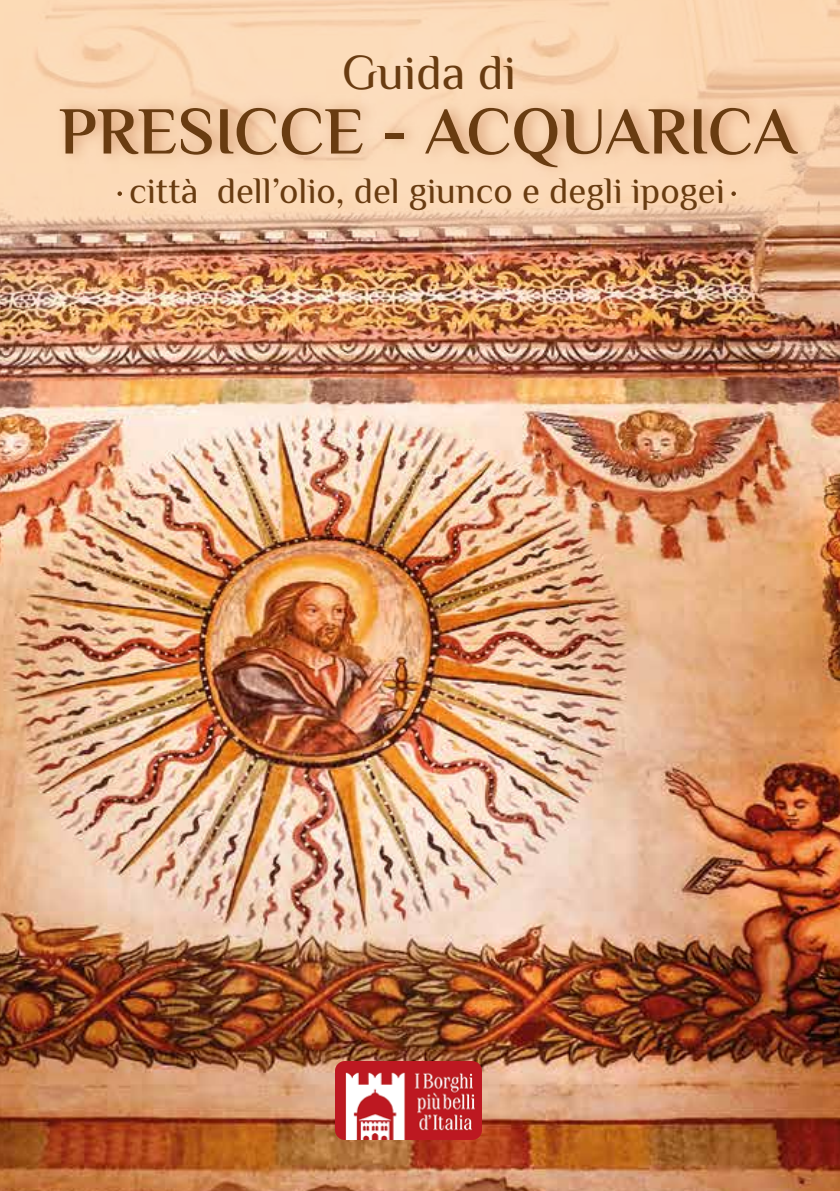
<style>
.page{position:relative;width:840px;height:1191px;background:#fff}
.page>*{position:absolute;margin:0;border:0;box-sizing:border-box;transform-origin:0 0}
.t1{font:600 67px "El Messiri";color:#693c11}
.t2{font:49.2px "El Messiri";color:#693c11}
.t3{font:36.6px "El Messiri";color:#693c11}
</style>
<div class="page">
<img style="left:0;top:235px;width:839px;height:956px">
<img style="left:0;top:0;width:839px;height:235px">
<img style="left:336px;top:1061px;width:145px;height:79px">
<img style="left:47px;top:80px;width:774px;height:125px">
<svg style="left:117px;top:191px;width:5px;height:5px"></svg>
<svg style="left:731px;top:191px;width:4px;height:5px"></svg>
<h2 class="t2" style="left:342px;top:40px;width:175px">Guida di</h2>
<h1 class="t1" style="left:59px;top:86px;width:738px">PRESICCE - ACQUARICA</h1>
<p class="t3" style="left:129px;top:166px;width:597px">città dell’olio, del giunco e degli ipogei</p>
</div>
